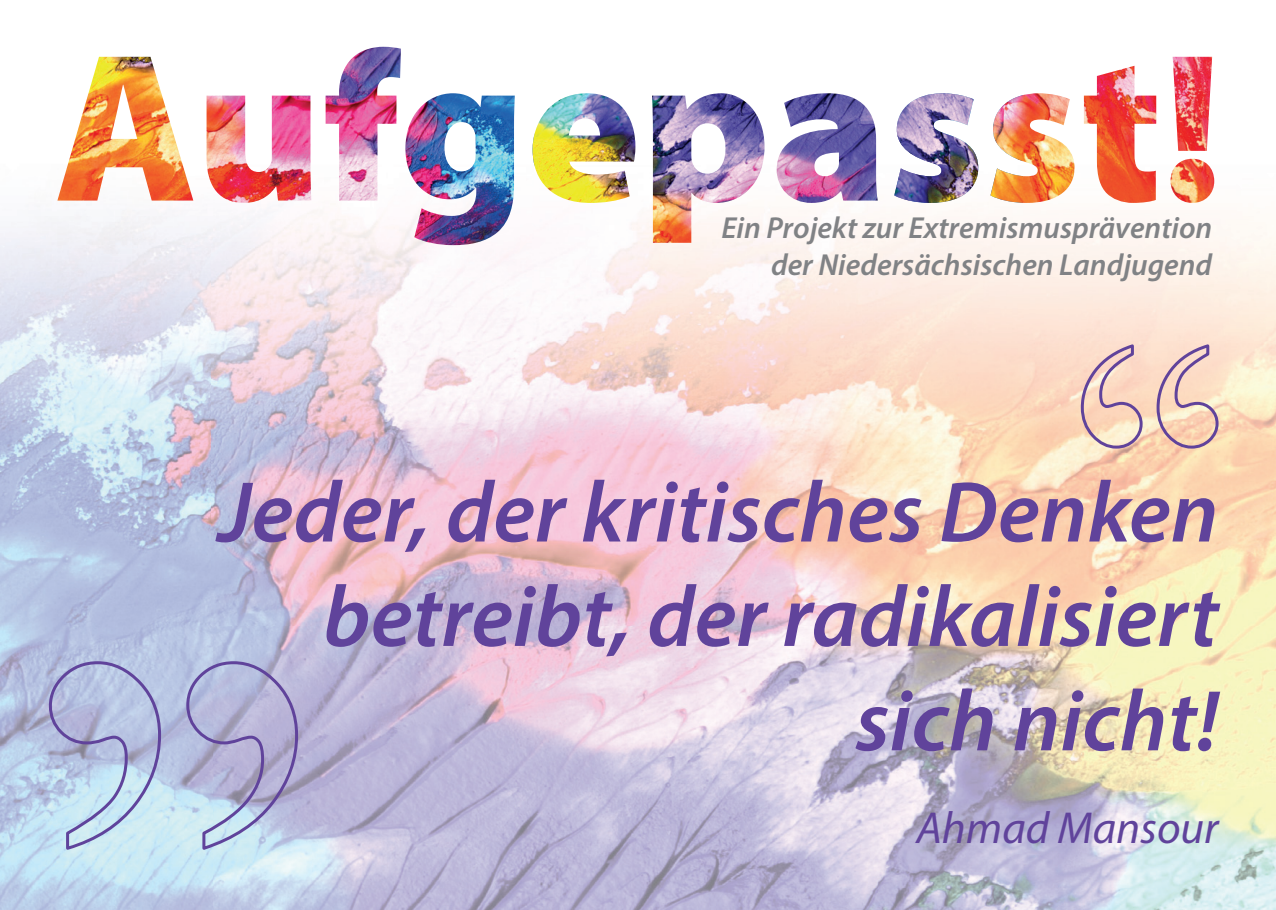
<style>
.page{position:relative;width:1276px;height:910px;background:#fff}
.page>*{position:absolute;margin:0;border:0;box-sizing:border-box;transform-origin:0 0}
.t1{font:italic 600 87px/104.4px "Myriad Pro";color:#60439b;text-align:right}
.t2{font:italic 45px "Myriad Pro";color:#60439b}
.t3{font:italic 600 30.6px/36.6px "Myriad Pro";color:#808285;text-align:right}
</style>
<div class="page">
<img style="left:0;top:178px;width:1276px;height:732px">
<img style="left:57px;top:47px;width:478px;height:198px">
<img style="left:532px;top:93px;width:491px;height:150px">
<img style="left:894px;top:57px;width:320px;height:146px">
<svg style="left:47px;top:660px;width:116px;height:192px"></svg>
<svg style="left:185px;top:660px;width:115px;height:192px"></svg>
<svg style="left:1155px;top:343px;width:65px;height:107px"></svg>
<svg style="left:1079px;top:342px;width:65px;height:108px"></svg>
<p class="t3" style="left:721px;top:209px;width:492px">Ein Projekt zur Extremismusprävention der Niedersächsischen Landjugend</p>
<h1 class="t1" style="left:218px;top:458px;width:1002px">Jeder, der kritisches Denken betreibt, der radikalisiert sich nicht!</h1>
<h2 class="t2" style="left:916px;top:800px;width:304px">Ahmad Mansour</h2>
</div>
